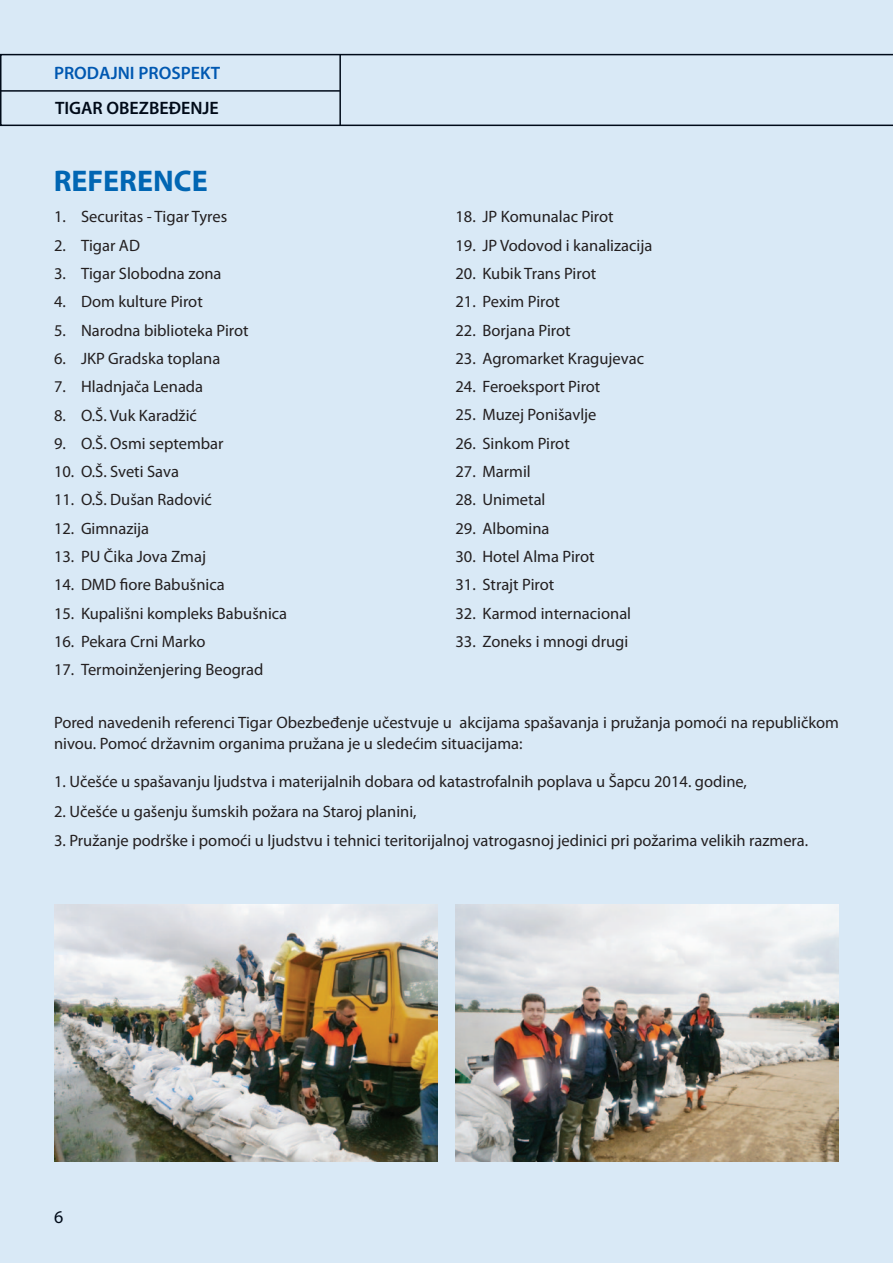
<style>
.page{position:relative;width:893px;height:1263px;background:#d9e9f6}
.page>*{position:absolute;margin:0;border:0;box-sizing:border-box;transform-origin:0 0}
.t1{font:700 30px "Myriad Pro";color:#0166b3}
.t2{font:600 18px "Myriad Pro";color:#231f20}
.t3{font:600 18px "Myriad Pro";color:#0166b3}
.t4{font:18px "Myriad Pro";color:#231f20}
.t5{font:16.5px/21px "Myriad Pro";color:#231f20}
</style>
<div class="page">
<img style="left:54px;top:905px;width:384px;height:256px">
<img style="left:455px;top:905px;width:384px;height:256px">
<p class="t3" style="left:54px;top:62px;width:168px">PRODAJNI PROSPEKT</p>
<p class="t2" style="left:55px;top:97px;width:165px">TIGAR OBEZBEĐENJE</p>
<h1 class="t1" style="left:54px;top:162px;width:156px">REFERENCE</h1>
<p class="t5" style="left:54px;top:206px;width:175px">1. Securitas - Tigar Tyres</p>
<p class="t5" style="left:54px;top:234px;width:88px">2. Tigar AD</p>
<p class="t5" style="left:54px;top:263px;width:169px">3. Tigar Slobodna zona</p>
<p class="t5" style="left:54px;top:291px;width:150px">4. Dom kulture Pirot</p>
<p class="t5" style="left:54px;top:319px;width:196px">5. Narodna biblioteka Pirot</p>
<p class="t5" style="left:54px;top:348px;width:168px">6. JKP Gradska toplana</p>
<p class="t5" style="left:54px;top:376px;width:151px">7. Hladnjača Lenada</p>
<p class="t5" style="left:54px;top:404px;width:144px">8. O.Š. Vuk Karadžić</p>
<p class="t5" style="left:54px;top:432px;width:171px">9. O.Š. Osmi septembar</p>
<p class="t5" style="left:54px;top:461px;width:126px">10. O.Š. Sveti Sava</p>
<p class="t5" style="left:54px;top:489px;width:160px">11. O.Š. Dušan Radović</p>
<p class="t5" style="left:54px;top:517px;width:97px">12. Gimnazija</p>
<p class="t5" style="left:54px;top:546px;width:154px">13. PU Čika Jova Zmaj</p>
<p class="t5" style="left:54px;top:574px;width:172px">14. DMD fiore Babušnica</p>
<p class="t5" style="left:54px;top:602px;width:235px">15. Kupališni kompleks Babušnica</p>
<p class="t5" style="left:54px;top:631px;width:153px">16. Pekara Crni Marko</p>
<p class="t5" style="left:54px;top:659px;width:211px">17. Termoinženjering Beograd</p>
<p class="t5" style="left:455px;top:206px;width:160px">18. JP Komunalac Pirot</p>
<p class="t5" style="left:455px;top:234px;width:198px">19. JP Vodovod i kanalizacija</p>
<p class="t5" style="left:455px;top:263px;width:142px">20. Kubik Trans Pirot</p>
<p class="t5" style="left:455px;top:291px;width:106px">21. Pexim Pirot</p>
<p class="t5" style="left:455px;top:319px;width:117px">22. Borjana Pirot</p>
<p class="t5" style="left:455px;top:347px;width:190px">23. Agromarket Kragujevac</p>
<p class="t5" style="left:455px;top:376px;width:146px">24. Feroeksport Pirot</p>
<p class="t5" style="left:455px;top:404px;width:143px">25. Muzej Ponišavlje</p>
<p class="t5" style="left:455px;top:432px;width:116px">26. Sinkom Pirot</p>
<p class="t5" style="left:455px;top:461px;width:77px">27. Marmil</p>
<p class="t5" style="left:455px;top:489px;width:92px">28. Unimetal</p>
<p class="t5" style="left:455px;top:517px;width:96px">29. Albomina</p>
<p class="t5" style="left:455px;top:546px;width:141px">30. Hotel Alma Pirot</p>
<p class="t5" style="left:455px;top:574px;width:100px">31. Strajt Pirot</p>
<p class="t5" style="left:455px;top:602px;width:177px">32. Karmod internacional</p>
<p class="t5" style="left:455px;top:630px;width:174px">33. Zoneks i mnogi drugi</p>
<p class="t5" style="left:54px;top:712px;width:786px">Pored navedenih referenci Tigar Obezbeđenje učestvuje u akcijama spašavanja i pružanja pomoći na republičkom nivou. Pomoć državnim organima pružana je u sledećim situacijama:</p>
<p class="t5" style="left:54px;top:771px;width:694px">1. Učešće u spašavanju ljudstva i materijalnih dobara od katastrofalnih poplava u Šapcu 2014. godine,</p>
<p class="t5" style="left:54px;top:800px;width:364px">2. Učešće u gašenju šumskih požara na Staroj planini,</p>
<p class="t5" style="left:54px;top:830px;width:756px">3. Pružanje podrške i pomoći u ljudstvu i tehnici teritorijalnoj vatrogasnoj jedinici pri požarima velikih razmera.</p>
<p class="t4" style="left:54px;top:1205px;width:11px">6</p>
</div>
